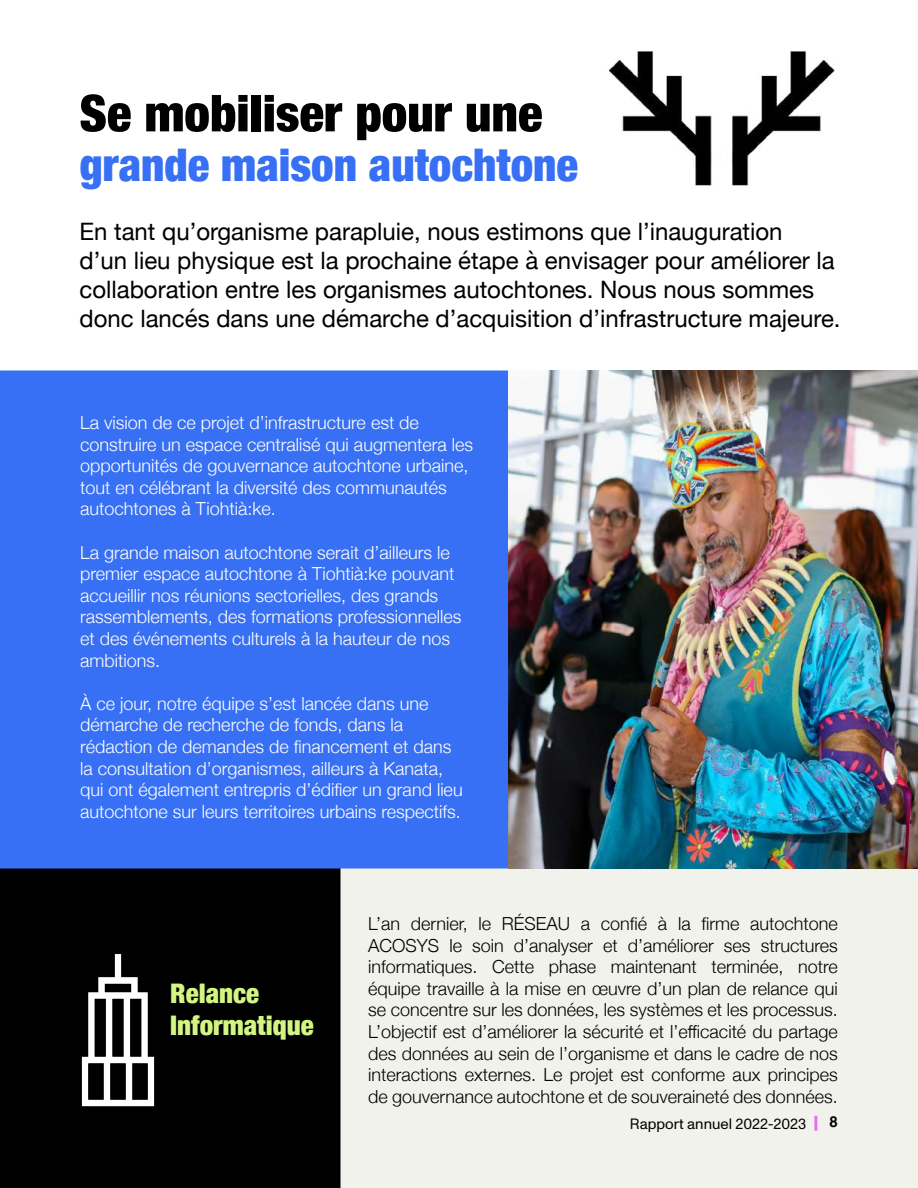
<style>
.page{position:relative;width:918px;height:1188px;background:#f2f2ed}
.page>*{position:absolute;margin:0;border:0;box-sizing:border-box;transform-origin:0 0}
.t1{font:900 condensed 51px "Helvetica Neue";color:#000}
.t2{font:900 condensed 45px "Helvetica Neue";color:#3770f4}
.t3{font:900 condensed 27px/32.4px "Helvetica Neue";color:#d3f582}
.t4{font:24px/28.8px "Helvetica Neue";color:#000}
.t5{font:300 18px/21.6px "Helvetica Neue";color:#fff}
.t6{font:300 18px/21.6px "Helvetica Neue";color:#000;text-align:justify}
.t7{font:15px "ABC Monument Grotesk Trial";color:#040503}
.t8{font:700 15px "Helvetica";color:#040503}
</style>
<div class="page">
<div style="left:1px;top:1px;width:916px;height:421px;background:#fff"></div>
<img style="left:609px;top:51px;width:226px;height:135px">
<div style="left:1px;top:868px;width:339px;height:319px;background:#000"></div>
<div style="left:0;top:867px;width:340px;height:321px;border:2px solid #000"></div>
<div style="left:1px;top:371px;width:507px;height:497px;background:#3770f4"></div>
<div style="left:0;top:370px;width:509px;height:498px;border:2px solid #3770f4"></div>
<img style="left:81px;top:953px;width:74px;height:154px">
<img style="left:508px;top:370px;width:410px;height:498px">
<div style="left:814px;top:1116px;width:3px;height:15px;border:2px solid #e671f0"></div>
<h1 class="t1" style="left:80px;top:71px;width:465px">Se mobiliser pour une</h1>
<h2 class="t2" style="left:79px;top:128px;width:500px">grande maison autochtone</h2>
<p class="t4" style="left:80px;top:219px;width:763px">En tant qu’organisme parapluie, nous estimons que l’inauguration<br>d’un lieu physique est la prochaine étape à envisager pour améliorer la collaboration entre les organismes autochtones. Nous nous sommes donc lancés dans une démarche d’acquisition d’infrastructure majeure.</p>
<p class="t5" style="left:80px;top:410px;width:394px">La vision de ce projet d’infrastructure est de construire un espace centralisé qui augmentera les opportunités de gouvernance autochtone urbaine, tout en célébrant la diversité des communautés autochtones à Tiohtià:ke.</p>
<p class="t5" style="left:80px;top:540px;width:383px">La grande maison autochtone serait d’ailleurs le premier espace autochtone à Tiohtià:ke pouvant accueillir nos réunions sectorielles, des grands rassemblements, des formations professionnelles et des événements culturels à la hauteur de nos ambitions.</p>
<p class="t5" style="left:80px;top:691px;width:384px">À ce jour, notre équipe s’est lancée dans une démarche de recherche de fonds, dans la rédaction de demandes de financement et dans la consultation d’organismes, ailleurs à Kanata, qui ont également entrepris d’édifier un grand lieu autochtone sur leurs territoires urbains respectifs.</p>
<h3 class="t3" style="left:170px;top:975px;width:145px">Relance<br>Informatique</h3>
<p class="t6" style="left:368px;top:912px;width:471px">L’an dernier, le RÉSEAU a confié à la firme autochtone ACOSYS le soin d’analyser et d’améliorer ses structures informatiques. Cette phase maintenant terminée, notre équipe travaille à la mise en œuvre d’un plan de relance qui se concentre sur les données, les systèmes et les processus.<br>L’objectif est d’améliorer la sécurité et l’efficacité du partage des données au sein de l’organisme et dans le cadre de nos interactions externes. Le projet est conforme aux principes de gouvernance autochtone et de souveraineté des données.</p>
<p class="t7" style="left:630px;top:1115px;width:178px">Rapport annuel 2022-2023</p>
<p class="t8" style="left:829px;top:1110px;width:10px">8</p>
</div>
